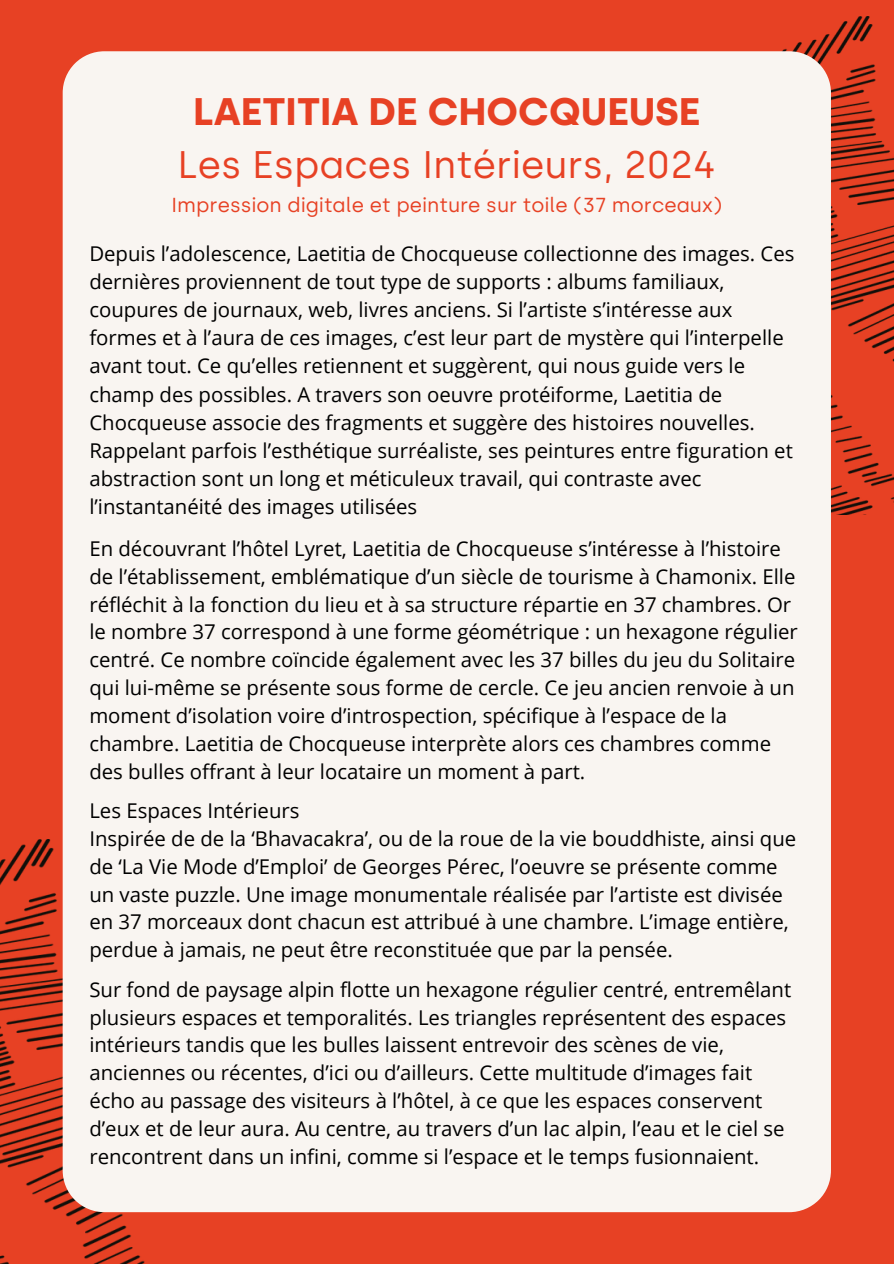
<style>
.page{position:relative;width:894px;height:1264px;background:#fff}
.page>*{position:absolute;margin:0;border:0;box-sizing:border-box;transform-origin:0 0}
.t1{font:38.4px "Silka";color:#e74124}
.t2{font:700 38.4px "Silka";color:#e74124}
.t3{font:20.4px/27.9px "Open Sans";color:#000}
.t4{font:20.25px "Silka";color:#e74124}
</style>
<div class="page">
<div style="left:0;top:0;width:893px;height:1263px;background:#e74124"></div>
<img style="left:782px;top:16px;width:111px;height:499px">
<img style="left:0;top:840px;width:295px;height:423px">
<div style="left:63px;top:51px;width:767px;height:1161px;background:#f9f5f1"></div>
<h1 class="t2" style="left:193px;top:88px;width:509px">LAETITIA DE CHOCQUEUSE</h1>
<h1 class="t1" style="left:177px;top:141px;width:540px">Les Espaces Intérieurs, 2024</h1>
<p class="t4" style="left:171px;top:192px;width:552px">Impression digitale et peinture sur toile (37 morceaux)</p>
<p class="t3" style="left:89px;top:239px;width:706px">Depuis l’adolescence, Laetitia de Chocqueuse collectionne des images. Ces dernières proviennent de tout type de supports : albums familiaux, coupures de journaux, web, livres anciens. Si l’artiste s’intéresse aux formes et à l’aura de ces images, c’est leur part de mystère qui l’interpelle avant tout. Ce qu’elles retiennent et suggèrent, qui nous guide vers le champ des possibles. A travers son oeuvre protéiforme, Laetitia de Chocqueuse associe des fragments et suggère des histoires nouvelles.<br>Rappelant parfois l’esthétique surréaliste, ses peintures entre figuration et abstraction sont un long et méticuleux travail, qui contraste avec l’instantanéité des images utilisées</p>
<h1 class="t3" style="left:89px;top:534px;width:709px">En découvrant l’hôtel Lyret, Laetitia de Chocqueuse s’intéresse à l’histoire de l’établissement, emblématique d’un siècle de tourisme à Chamonix. Elle réfléchit à la fonction du lieu et à sa structure répartie en 37 chambres. Or le nombre 37 correspond à une forme géométrique : un hexagone régulier centré. Ce nombre coïncide également avec les 37 billes du jeu du Solitaire qui lui-même se présente sous forme de cercle. Ce jeu ancien renvoie à un moment d’isolation voire d’introspection, spécifique à l’espace de la chambre. Laetitia de Chocqueuse interprète alors ces chambres comme des bulles offrant à leur locataire un moment à part.</h1>
<h1 class="t3" style="left:89px;top:796px;width:708px">Les Espaces Intérieurs<br>Inspirée de de la ‘Bhavacakra’, ou de la roue de la vie bouddhiste, ainsi que de ‘La Vie Mode d’Emploi’ de Georges Pérec, l’oeuvre se présente comme un vaste puzzle. Une image monumentale réalisée par l’artiste est divisée en 37 morceaux dont chacun est attribué à une chambre. L’image entière, perdue à jamais, ne peut être reconstituée que par la pensée.</h1>
<h1 class="t3" style="left:89px;top:974px;width:703px">Sur fond de paysage alpin flotte un hexagone régulier centré, entremêlant plusieurs espaces et temporalités. Les triangles représentent des espaces intérieurs tandis que les bulles laissent entrevoir des scènes de vie, anciennes ou récentes, d’ici ou d’ailleurs. Cette multitude d’images fait écho au passage des visiteurs à l’hôtel, à ce que les espaces conservent d’eux et de leur aura. Au centre, au travers d’un lac alpin, l’eau et le ciel se rencontrent dans un infini, comme si l’espace et le temps fusionnaient.</h1>
</div>
